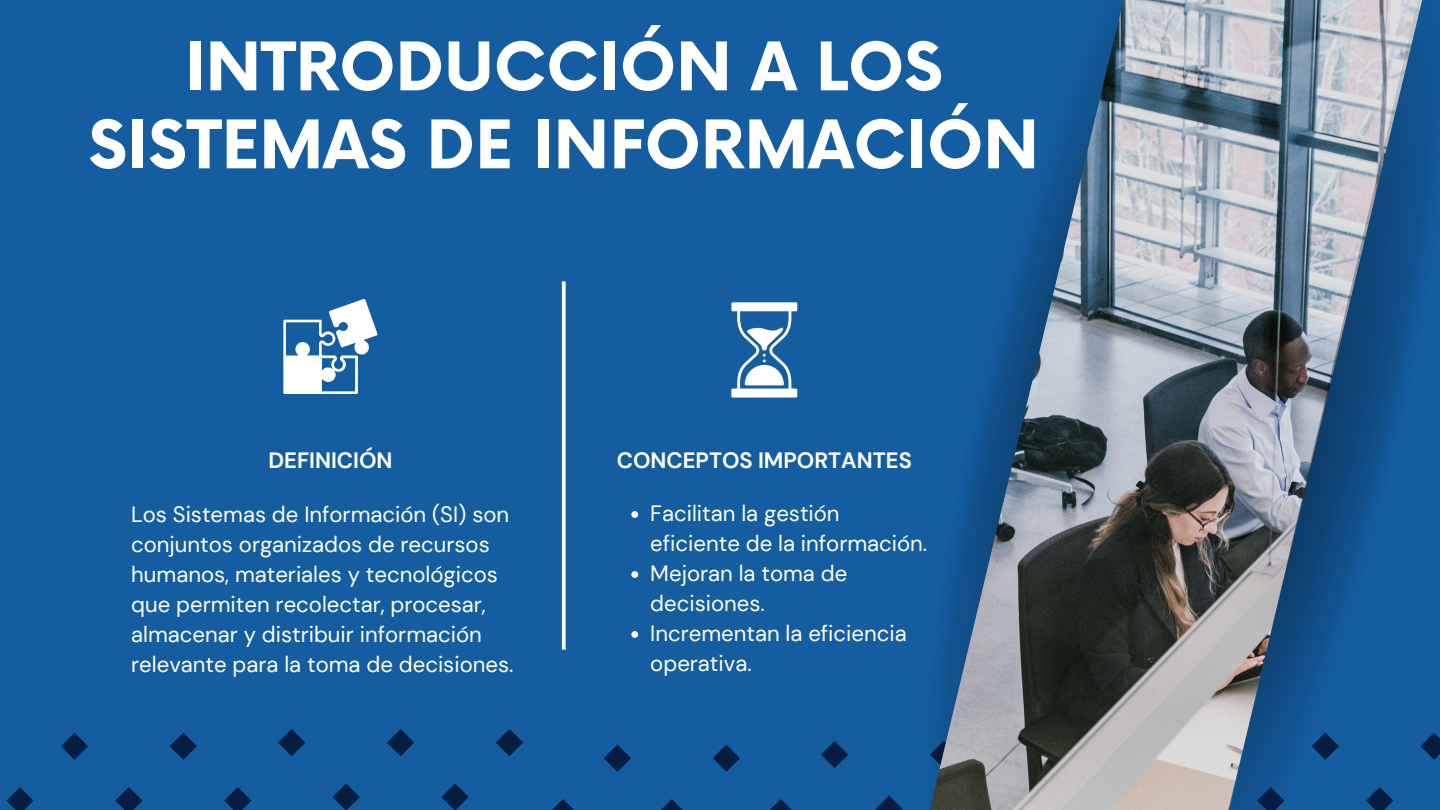
<style>
.page{position:relative;width:1440px;height:810px;background:#145da0}
.page>*{position:absolute;margin:0;border:0;box-sizing:border-box;transform-origin:0 0}
.t1{font:700 65.2px/78px "Now";color:#fff;text-align:center}
.t2{font:22.2px/30px "DM Sans";color:#fff}
.t3{font:700 22.1px "DM Sans";color:#fff}
</style>
<div class="page">
<svg style="left:562px;top:281px;width:4px;height:369px"></svg>
<svg style="left:631px;top:511px;width:7px;height:7px"></svg>
<svg style="left:631px;top:571px;width:7px;height:7px"></svg>
<svg style="left:631px;top:631px;width:7px;height:7px"></svg>
<svg style="left:731px;top:302px;width:66px;height:96px"></svg>
<svg style="left:283px;top:299px;width:95px;height:95px"></svg>
<svg style="left:821px;top:741px;width:27px;height:27px"></svg>
<svg style="left:770px;top:799px;width:22px;height:11px"></svg>
<svg style="left:713px;top:745px;width:27px;height:27px"></svg>
<svg style="left:661px;top:799px;width:22px;height:11px"></svg>
<svg style="left:604px;top:745px;width:27px;height:27px"></svg>
<svg style="left:552px;top:799px;width:22px;height:11px"></svg>
<svg style="left:496px;top:729px;width:27px;height:27px"></svg>
<svg style="left:441px;top:783px;width:28px;height:27px"></svg>
<svg style="left:387px;top:729px;width:27px;height:27px"></svg>
<svg style="left:333px;top:783px;width:27px;height:27px"></svg>
<svg style="left:278px;top:729px;width:27px;height:27px"></svg>
<svg style="left:224px;top:787px;width:27px;height:23px"></svg>
<svg style="left:170px;top:733px;width:27px;height:27px"></svg>
<svg style="left:115px;top:787px;width:28px;height:23px"></svg>
<svg style="left:61px;top:733px;width:27px;height:27px"></svg>
<svg style="left:6px;top:787px;width:28px;height:23px"></svg>
<img style="left:930px;top:0;width:267px;height:810px">
<img style="left:1197px;top:0;width:241px;height:810px">
<svg style="left:1421px;top:733px;width:19px;height:27px"></svg>
<svg style="left:1366px;top:787px;width:27px;height:23px"></svg>
<svg style="left:1312px;top:733px;width:27px;height:27px"></svg>
<svg style="left:1257px;top:787px;width:27px;height:23px"></svg>
<p class="t1" style="left:89px;top:32px;width:952px">INTRODUCCIÓN A LOS<br>SISTEMAS DE INFORMACIÓN</p>
<p class="t3" style="left:268px;top:446px;width:126px">DEFINICIÓN</p>
<p class="t3" style="left:617px;top:446px;width:297px">CONCEPTOS IMPORTANTES</p>
<h1 class="t2" style="left:131px;top:500px;width:384px">Los Sistemas de Información (SI) son conjuntos organizados de recursos humanos, materiales y tecnológicos que permiten recolectar, procesar, almacenar y distribuir información relevante para la toma de decisiones.</h1>
<p class="t2" style="left:650px;top:498px;width:278px">Facilitan la gestión eficiente de la información.</p>
<p class="t2" style="left:650px;top:558px;width:199px">Mejoran la toma de decisiones.</p>
<p class="t2" style="left:650px;top:618px;width:258px">Incrementan la eficiencia operativa.</p>
</div>
